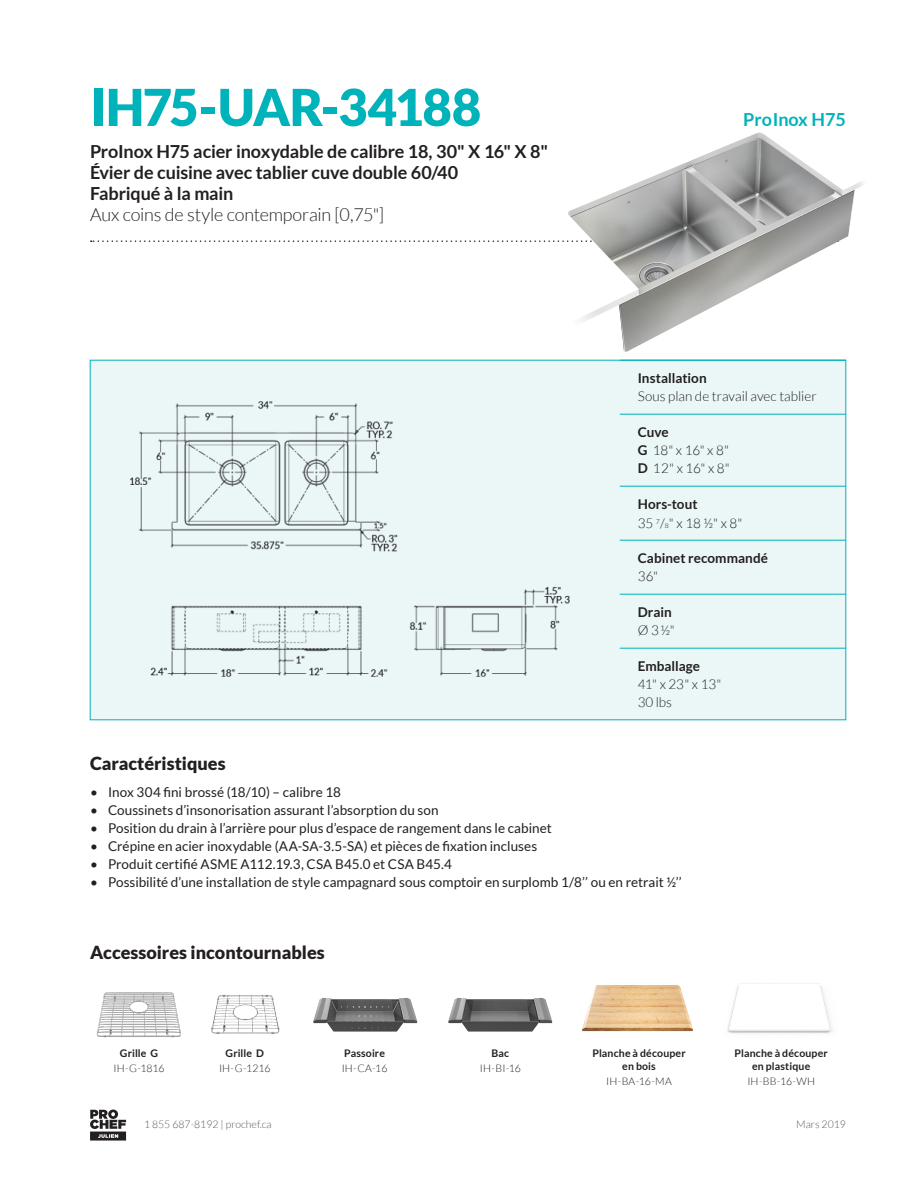
<style>
.page{position:relative;width:918px;height:1188px;background:#fff}
.page>*{position:absolute;margin:0;border:0;box-sizing:border-box;transform-origin:0 0}
.N__Produit{font:900 51px "Lato";letter-spacing:-.025em;color:#00b2b9}
.Description{font:700 18px "Lato";letter-spacing:-.01em;color:#231f20}
.Sous_Titre_12pt{font:900 18px "Lato";color:#231f20}
.Description-2{font:300 18px "Lato";letter-spacing:-.015em;color:#231f20}
.Collection{font:700 18px "Lato";color:#00b2b9}
.t1{font:13.5px "Lato";color:#231f20}
.Spec_-__light{font:300 13.5px/18px "Lato";color:#231f20}
.Spec_-_Bold{font:700 13.5px "Lato";color:#231f20}
.Access_-_Courant_Bol{font:700 10.5px/13.5px "Lato";letter-spacing:.015em;color:#231f20;text-align:center}
.Access_-_Courant_Boo{font:300 10.5px "Lato";letter-spacing:.01em;color:#231f20}
.t2{font:300 10.5px "Lato";color:#57585a}
.s1{font-weight:700}
.s2{font-size:7.05px}
</style>
<div class="page">
<div style="left:90px;top:360px;width:756px;height:360px;background:#ebf7f7"></div>
<svg style="left:91px;top:240px;width:459px;height:2px"></svg>
<svg style="left:90px;top:1110px;width:36px;height:31px"></svg>
<hr style="left:620px;top:414px;width:226px;height:1px;background:#00b2b9">
<hr style="left:620px;top:486px;width:226px;height:1px;background:#00b2b9">
<hr style="left:620px;top:540px;width:226px;height:1px;background:#00b2b9">
<hr style="left:620px;top:594px;width:226px;height:1px;background:#00b2b9">
<hr style="left:620px;top:648px;width:226px;height:1px;background:#00b2b9">
<img style="left:96px;top:992px;width:86px;height:46px">
<img style="left:123px;top:374px;width:453px;height:332px">
<img style="left:313px;top:998px;width:105px;height:34px">
<img style="left:448px;top:998px;width:105px;height:34px">
<img style="left:582px;top:985px;width:111px;height:47px">
<img style="left:727px;top:983px;width:105px;height:51px">
<img style="left:211px;top:994px;width:69px;height:40px">
<img style="left:553px;top:132px;width:310px;height:233px">
<p class="N__Produit" style="left:90px;top:77px;width:393px">IH75-UAR-34188</p>
<p class="Description" style="left:90px;top:142px;width:460px">ProInox H75 acier inoxydable de calibre 18, 30" X 16" X 8"</p>
<p class="Description" style="left:90px;top:163px;width:370px">Évier de cuisine avec tablier cuve double 60/40</p>
<p class="Description" style="left:90px;top:184px;width:145px">Fabriqué à la main</p>
<p class="Description-2" style="left:90px;top:205px;width:296px">Aux coins de style contemporain [0,75"]</p>
<p class="Collection" style="left:743px;top:109px;width:104px">ProInox H75</p>
<p class="Spec_-_Bold" style="left:638px;top:370px;width:70px">Installation</p>
<p class="Spec_-__light" style="left:638px;top:387px;width:180px">Sous plan de travail avec tablier</p>
<p class="Spec_-_Bold" style="left:638px;top:424px;width:33px">Cuve</p>
<p class="Spec_-__light" style="left:638px;top:441px;width:94px"><span class="s1">G</span> 18" x 16" x 8"<br><span class="s1">D</span> 12" x 16" x 8"</p>
<p class="Spec_-_Bold" style="left:638px;top:496px;width:61px">Hors-tout</p>
<p class="Spec_-__light" style="left:638px;top:515px;width:106px">35 <sup>7</sup>/<span class="s2">8</span>" x 18 ½" x 8"</p>
<p class="Spec_-_Bold" style="left:638px;top:550px;width:132px">Cabinet recommandé</p>
<p class="Spec_-__light" style="left:638px;top:567px;width:22px">36"</p>
<p class="Spec_-_Bold" style="left:638px;top:604px;width:36px">Drain</p>
<p class="Spec_-__light" style="left:638px;top:621px;width:39px">Ø 3½"</p>
<p class="Spec_-_Bold" style="left:638px;top:658px;width:64px">Emballage</p>
<p class="Spec_-__light" style="left:638px;top:675px;width:85px">41" x 23" x 13"<br>30 lbs</p>
<p class="Sous_Titre_12pt" style="left:90px;top:753px;width:137px">Caractéristiques</p>
<p class="t1" style="left:90px;top:785px;width:253px">• Inox 304 fini brossé (18/10) – calibre 18</p>
<p class="t1" style="left:90px;top:803px;width:350px">• Coussinets d’insonorisation assurant l’absorption du son</p>
<p class="t1" style="left:90px;top:821px;width:463px">• Position du drain à l’arrière pour plus d’espace de rangement dans le cabinet</p>
<p class="t1" style="left:90px;top:839px;width:449px">• Crépine en acier inoxydable (AA-SA-3.5-SA) et pièces de fixation incluses</p>
<p class="t1" style="left:90px;top:857px;width:363px">• Produit certifié ASME A112.19.3, CSA B45.0 et CSA B45.4</p>
<p class="t1" style="left:90px;top:875px;width:593px">• Possibilité d’une installation de style campagnard sous comptoir en surplomb 1/8’’ ou en retrait ½’’</p>
<h2 class="Sous_Titre_12pt" style="left:90px;top:942px;width:236px">Accessoires incontournables</h2>
<p class="Access_-_Courant_Bol" style="left:120px;top:1046px;width:40px">Grille G</p>
<p class="Access_-_Courant_Boo" style="left:113px;top:1063px;width:53px">IH-G-1816</p>
<p class="Access_-_Courant_Bol" style="left:226px;top:1046px;width:40px">Grille D</p>
<p class="Access_-_Courant_Boo" style="left:219px;top:1063px;width:53px">IH-G-1216</p>
<p class="Access_-_Courant_Bol" style="left:344px;top:1046px;width:42px">Passoire</p>
<p class="Access_-_Courant_Boo" style="left:342px;top:1063px;width:47px">IH-CA-16</p>
<p class="Access_-_Courant_Bol" style="left:492px;top:1046px;width:19px">Bac</p>
<p class="Access_-_Courant_Boo" style="left:480px;top:1063px;width:43px">IH-BI-16</p>
<p class="Access_-_Courant_Bol" style="left:592px;top:1046px;width:95px">Planche à découper en bois</p>
<p class="Access_-_Courant_Boo" style="left:606px;top:1076px;width:67px">IH-BA-16-MA</p>
<p class="Access_-_Courant_Bol" style="left:735px;top:1046px;width:95px">Planche à découper en plastique</p>
<p class="Access_-_Courant_Boo" style="left:747px;top:1076px;width:69px">IH-BB-16-WH</p>
<p class="t2" style="left:144px;top:1119px;width:129px">1 855 687-8192 | prochef.ca</p>
<p class="t2" style="left:796px;top:1119px;width:51px">Mars 2019</p>
</div>
